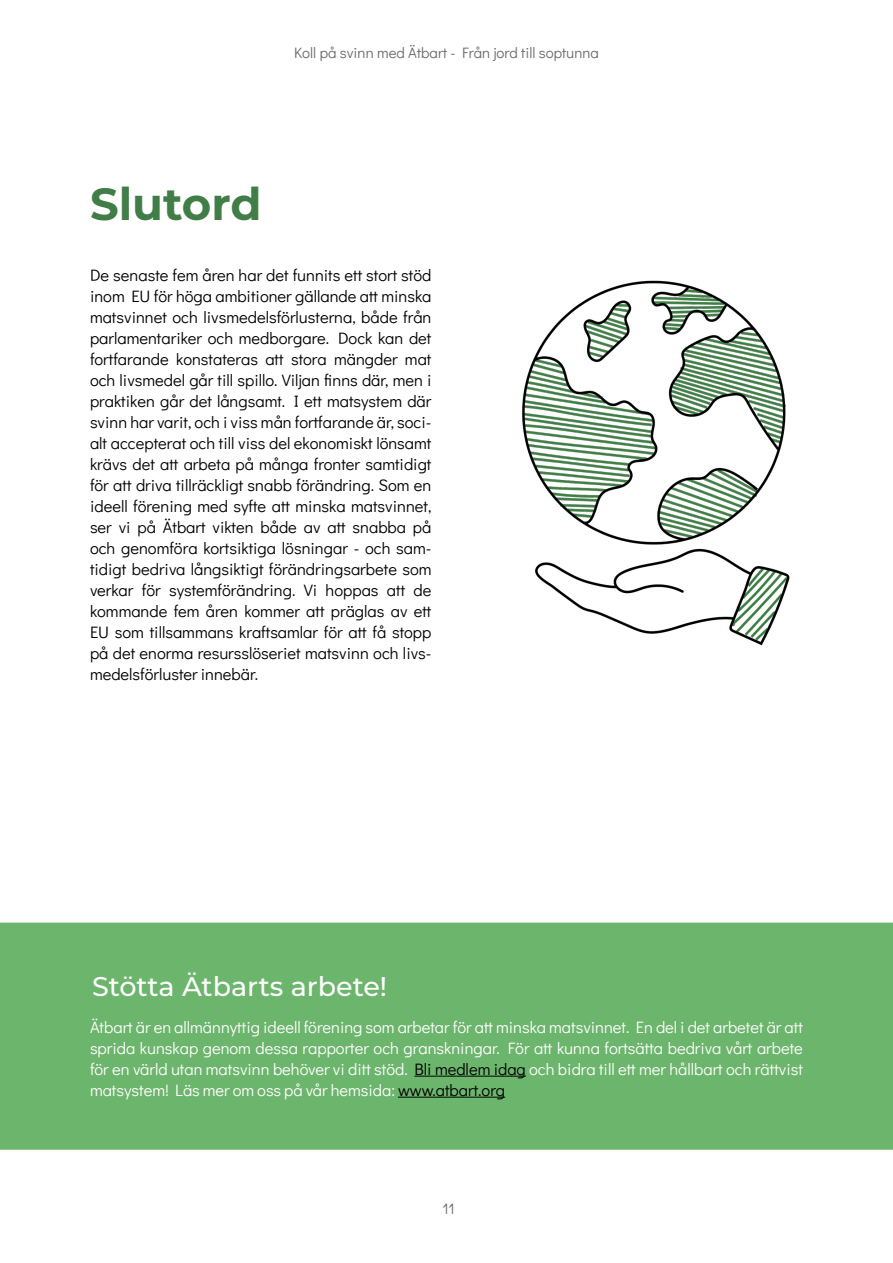
<style>
.page{position:relative;width:893px;height:1263px;background:#fff}
.page>*{position:absolute;margin:0;border:0;box-sizing:border-box;transform-origin:0 0}
.t1{font:700 45px "Montserrat";color:#417d46}
.t2{font:500 27px "Montserrat";color:#fff}
.t3{font:16.5px/21px "Didact Gothic";color:#000;text-align:justify}
.t4{font:16.5px/21px "Didact Gothic";color:#fff;text-align:justify}
.t5{font:15px "Didact Gothic";color:#6b6b6b}
.s1{color:#000}
</style>
<div class="page">
<div style="left:0;top:923px;width:893px;height:227px;background:#6cb56c"></div>
<hr style="left:414px;top:1076px;width:112px;height:1px;background:#000">
<hr style="left:398px;top:1097px;width:107px;height:1px;background:#000">
<img style="left:522px;top:280px;width:268px;height:366px">
<p class="t5" style="left:294px;top:41px;width:306px">Koll på svinn med Ätbart - Från jord till soptunna</p>
<h1 class="t1" style="left:90px;top:172px;width:173px">Slutord</h1>
<p class="t3" style="left:90px;top:263px;width:343px">De senaste fem åren har det funnits ett stort stöd inom EU för höga ambitioner gällande att minska matsvinnet och livsmedelsförlusterna, både från parlamentariker och medborgare. Dock kan det fortfarande konstateras att stora mängder mat och livsmedel går till spillo. Viljan finns där, men i praktiken går det långsamt. I ett matsystem där svinn har varit, och i viss mån fortfarande är, soci&shy;alt accepterat och till viss del ekonomiskt lönsamt krävs det att arbeta på många fronter samtidigt för att driva tillräckligt snabb förändring. Som en ideell förening med syfte att minska matsvinnet, ser vi på Ätbart vikten både av att snabba på och genomföra kortsiktiga lösningar - och sam&shy;tidigt bedriva långsiktigt förändringsarbete som verkar för systemförändring. Vi hoppas att de kommande fem åren kommer att präglas av ett EU som tillsammans kraftsamlar för att få stopp på det enorma resursslöseriet matsvinn och livs&shy;medelsförluster innebär.</p>
<h2 class="t2" style="left:92px;top:968px;width:297px">Stötta Ätbarts arbete!</h2>
<p class="t4" style="left:90px;top:1015px;width:714px">Ätbart är en allmännyttig ideell förening som arbetar för att minska matsvinnet. En del i det arbetet är att sprida kunskap genom dessa rapporter och granskningar. För att kunna fortsätta bedriva vårt arbete för en värld utan matsvinn behöver vi ditt stöd. <span class="s1">Bli medlem idag</span> och bidra till ett mer hållbart och rättvist matsystem! Läs mer om oss på vår hemsida: <span class="s1">www.atbart.org</span></p>
<p class="t5" style="left:442px;top:1197px;width:14px">11</p>
</div>
